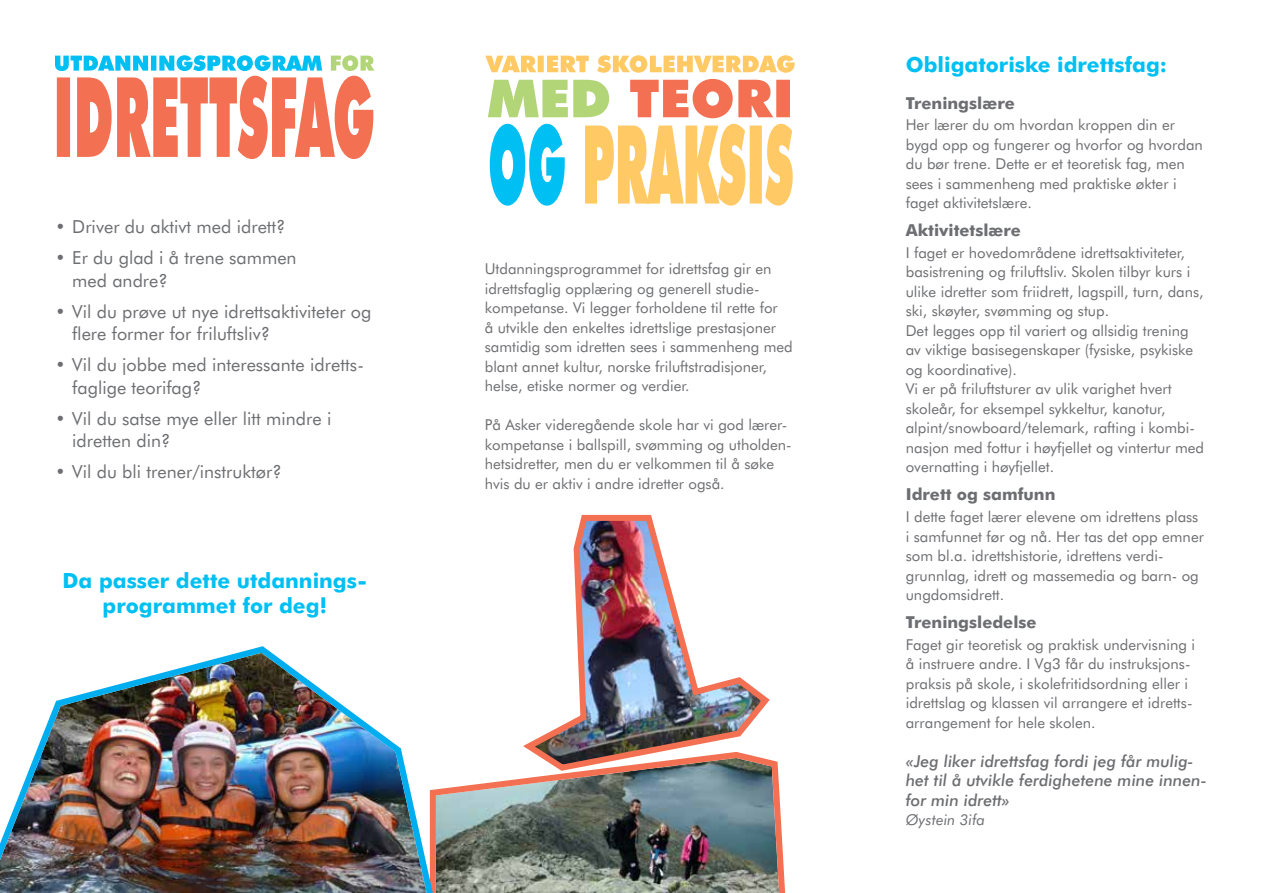
<style>
.page{position:relative;width:1263px;height:893px;background:#fff}
.page>*{position:absolute;margin:0;border:0;box-sizing:border-box;transform-origin:0 0}
.t1{font:700 21px/25.2px "Futura BT";color:#00c0f3;text-align:center}
.t2{font:18px/22.5px "Futura BT";color:#6d6e71}
.t3{font:italic 500 16.5px/19.5px "Futura BT";color:#6d6e71}
.t4{font:700 16.5px "Futura BT";color:#6d6e71}
.t5{font:15px/19.5px "Futura BT";color:#6d6e71}
.t6{font:italic 15px "Futura BT";color:#6d6e71}
</style>
<div class="page">
<svg style="left:55px;top:55px;width:319px;height:104px"></svg>
<svg style="left:585px;top:124px;width:208px;height:82px"></svg>
<svg style="left:490px;top:124px;width:75px;height:82px"></svg>
<svg style="left:630px;top:79px;width:160px;height:39px"></svg>
<svg style="left:488px;top:80px;width:121px;height:37px"></svg>
<svg style="left:485px;top:55px;width:310px;height:18px"></svg>
<img style="left:523px;top:514px;width:247px;height:234px">
<img style="left:441px;top:748px;width:345px;height:145px">
<img style="left:0;top:646px;width:441px;height:247px">
<p class="t2" style="left:55px;top:215px;width:232px">• Driver du aktivt med idrett?</p>
<p class="t2" style="left:72px;top:246px;width:226px;text-indent:-17px">• Er du glad i å trene sammen med andre?</p>
<p class="t2" style="left:72px;top:300px;width:301px;text-indent:-17px">• Vil du prøve ut nye idrettsaktiviteter og flere former for friluftsliv?</p>
<p class="t2" style="left:72px;top:353px;width:293px;text-indent:-17px">• Vil du jobbe med interessante idretts&shy;faglige teorifag?</p>
<p class="t2" style="left:72px;top:407px;width:261px;text-indent:-17px">• Vil du satse mye eller litt mindre i idretten din?</p>
<p class="t2" style="left:55px;top:460px;width:228px">• Vil du bli trener/instruktør?</p>
<h1 class="t1" style="left:63px;top:568px;width:306px">Da passer dette utdannings&shy;programmet for deg!</h1>
<p class="t5" style="left:485px;top:259px;width:309px">Utdanningsprogrammet for idrettsfag gir en idrettsfaglig opplæring og generell studie&shy;kompetanse. Vi legger forholdene til rette for<br>å utvikle den enkeltes idrettslige prestasjoner samtidig som idretten sees i sammenheng med blant annet kultur, norske friluftstradisjoner, helse, etiske normer og verdier.</p>
<p class="t5" style="left:485px;top:415px;width:308px">På Asker videregående skole har vi god lærer&shy;kompetanse i ballspill, svømming og utholden&shy;hetsidretter, men du er velkommen til å søke hvis du er aktiv i andre idretter også.</p>
<h1 class="t1" style="left:906px;top:52px;width:263px">Obligatoriske idrettsfag:</h1>
<p class="t4" style="left:906px;top:93px;width:111px">Treningslære</p>
<p class="t5" style="left:906px;top:115px;width:299px">Her lærer du om hvordan kroppen din er bygd opp og fungerer og hvorfor og hvordan du bør trene. Dette er et teoretisk fag, men sees i sammenheng med praktiske økter i faget aktivitetslære.</p>
<p class="t4" style="left:906px;top:220px;width:117px">Aktivitetslære</p>
<p class="t5" style="left:906px;top:243px;width:300px">I faget er hovedområdene idrettsaktiviteter, basistrening og friluftsliv. Skolen tilbyr kurs i ulike idretter som friidrett, lagspill, turn, dans, ski, skøyter, svømming og stup.<br>Det legges opp til variert og allsidig trening av viktige basisegenskaper (fysiske, psykiske og koordinative).<br>Vi er på friluftsturer av ulik varighet hvert skoleår, for eksempel sykkeltur, kanotur, alpint/snowboard/telemark, rafting i kombi&shy;nasjon med fottur i høyfjellet og vintertur med overnatting i høyfjellet.</p>
<p class="t4" style="left:906px;top:484px;width:151px">Idrett og samfunn</p>
<p class="t5" style="left:906px;top:507px;width:300px">I dette faget lærer elevene om idrettens plass i samfunnet før og nå. Her tas det opp emner som bl.a. idrettshistorie, idrettens verdi&shy;grunnlag, idrett og massemedia og barn- og ungdomsidrett.</p>
<p class="t4" style="left:906px;top:612px;width:132px">Treningsledelse</p>
<p class="t5" style="left:906px;top:634px;width:291px">Faget gir teoretisk og praktisk undervisning i å instruere andre. I Vg3 får du instruksjons&shy;praksis på skole, i skolefritidsordning eller i idrettslag og klassen vil arrangere et idretts&shy;arrangement for hele skolen.</p>
<p class="t3" style="left:906px;top:751px;width:303px">«Jeg liker idrettsfag fordi jeg får mulig&shy;het til å utvikle ferdighetene mine innen&shy;for min idrett»</p>
<p class="t6" style="left:906px;top:811px;width:81px">Øystein 3ifa</p>
</div>
